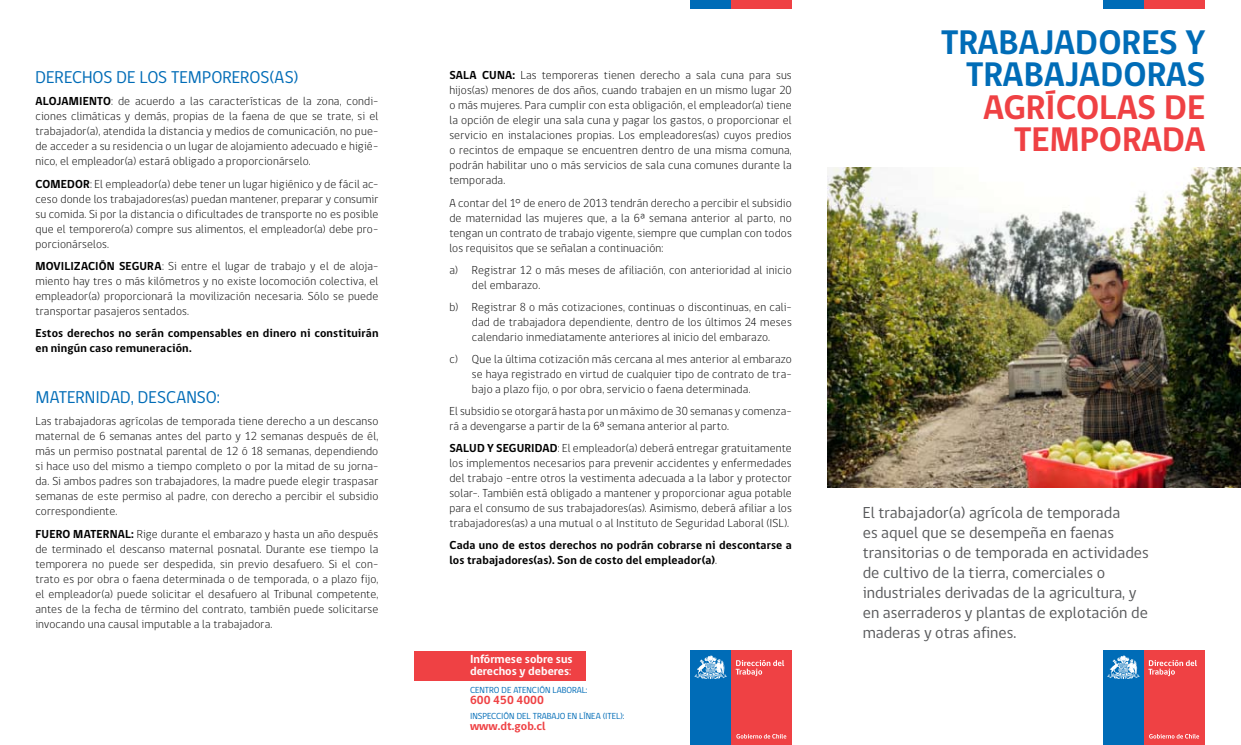
<style>
.page{position:relative;width:1241px;height:745px;background:#fff}
.page>*{position:absolute;margin:0;border:0;box-sizing:border-box;transform-origin:0 0}
.t1{font:700 35px/32.5px "gob CL";color:#006cb7;text-align:right}
.t2{font:700 35px/32.5px "gob CL";color:#ef4144;text-align:right}
.t3{font:17.5px "gob CL";color:#006cb7}
.t4{font:16.25px/20px "gob CL";color:#58595b}
.t5{font:700 12px/11.2px "gob CL";color:#fff}
.t6{font:700 12px "gob CL";color:#ef4144}
.t7{font:300 11.88px/15px "gob CL";letter-spacing:.01em;color:#000;text-align:justify}
.t8{font:700 11.88px/15px "gob CL";letter-spacing:.01em;color:#000}
.t9{font:9px "gob CL";color:#006cb7}
.s1{font-weight:700}
.s2{font-weight:300}
.s3{font-weight:400}
</style>
<div class="page">
<div style="left:1102px;top:739px;width:42px;height:5px;background:#006cb7"></div>
<div style="left:1144px;top:739px;width:59px;height:5px;background:#ef4144"></div>
<div style="left:1102px;top:650px;width:42px;height:92px;background:#006cb7"></div>
<div style="left:1144px;top:650px;width:59px;height:92px;background:#ef4144"></div>
<svg style="left:1149px;top:734px;width:49px;height:4px"></svg>
<svg style="left:1107px;top:655px;width:32px;height:23px"></svg>
<svg style="left:1148px;top:660px;width:48px;height:15px"></svg>
<div style="left:1102px;top:0;width:42px;height:9px;background:#006cb7"></div>
<div style="left:1144px;top:0;width:59px;height:9px;background:#ef4144"></div>
<div style="left:690px;top:739px;width:41px;height:5px;background:#006cb7"></div>
<div style="left:731px;top:739px;width:60px;height:5px;background:#ef4144"></div>
<div style="left:690px;top:0;width:41px;height:9px;background:#006cb7"></div>
<div style="left:731px;top:0;width:60px;height:9px;background:#ef4144"></div>
<div style="left:690px;top:650px;width:41px;height:92px;background:#006cb7"></div>
<div style="left:731px;top:650px;width:60px;height:92px;background:#ef4144"></div>
<svg style="left:736px;top:734px;width:50px;height:4px"></svg>
<svg style="left:694px;top:655px;width:32px;height:23px"></svg>
<svg style="left:735px;top:660px;width:49px;height:15px"></svg>
<div style="left:413px;top:650px;width:172px;height:30px;background:#ef4144"></div>
<img style="left:827px;top:167px;width:413px;height:319px">
<h2 class="t3" style="left:35px;top:65px;width:264px">DERECHOS DE LOS TEMPOREROS(AS)</h2>
<p class="t7" style="left:35px;top:94px;width:344px"><span class="s1">ALOJAMIENTO</span>: de acuerdo a las características de la zona, condi&shy;ciones climáticas y demás, propias de la faena de que se trate, si el trabajador(a), atendida la distancia y medios de comunicación, no pue&shy;de acceder a su residencia o un lugar de alojamiento adecuado e higié&shy;nico, el empleador(a) estará obligado a proporcionárselo.</p>
<p class="t7" style="left:35px;top:176px;width:344px"><span class="s1">COMEDOR</span>: El empleador(a) debe tener un lugar higiénico y de fácil ac&shy;ceso donde los trabajadores(as) puedan mantener, preparar y consumir su comida. Si por la distancia o dificultades de transporte no es posible que el temporero(a) compre sus alimentos, el empleador(a) debe pro&shy;porcionárselos.</p>
<p class="t7" style="left:35px;top:258px;width:344px"><span class="s1">MOVILIZACIÓN SEGURA</span>: Si entre el lugar de trabajo y el de aloja&shy;miento hay tres o más kilómetros y no existe locomoción colectiva, el empleador(a) proporcionará la movilización necesaria. Sólo se puede transportar pasajeros sentados.</p>
<p class="t8" style="left:35px;top:325px;width:344px">Estos derechos no serán compensables en dinero ni constituirán en ningún caso remuneración.</p>
<h2 class="t3" style="left:35px;top:385px;width:186px">MATERNIDAD, DESCANSO:</h2>
<p class="t7" style="left:35px;top:414px;width:344px">Las trabajadoras agrícolas de temporada tiene derecho a un descanso maternal de 6 semanas antes del parto y 12 semanas después de él, más un permiso postnatal parental de 12 ó 18 semanas, dependiendo si hace uso del mismo a tiempo completo o por la mitad de su jorna&shy;da. Si ambos padres son trabajadores, la madre puede elegir traspasar semanas de este permiso al padre, con derecho a percibir el subsidio correspondiente.</p>
<p class="t7" style="left:35px;top:526px;width:344px"><span class="s1">FUERO MATERNAL:</span> Rige durante el embarazo y hasta un año después de terminado el descanso maternal posnatal. Durante ese tiempo la temporera no puede ser despedida, sin previo desafuero. Si el con&shy;trato es por obra o faena determinada o de temporada, o a plazo fijo, el empleador(a) puede solicitar el desafuero al Tribunal competente, antes de la fecha de término del contrato, también puede solicitarse invocando una causal imputable a la trabajadora.</p>
<p class="t7" style="left:449px;top:68px;width:344px"><span class="s1">SALA CUNA:</span> Las temporeras tienen derecho a sala cuna para sus hijos(as) menores de dos años, cuando trabajen en un mismo lugar 20 o más mujeres. Para cumplir con esta obligación, el empleador(a) tiene la opción de elegir una sala cuna y pagar los gastos, o proporcionar el servicio en instalaciones propias. Los empleadores(as) cuyos predios o recintos de empaque se encuentren dentro de una misma comuna, podrán habilitar uno o más servicios de sala cuna comunes durante la temporada.</p>
<p class="t7" style="left:449px;top:195px;width:344px">A contar del 1° de enero de 2013 tendrán derecho a percibir el subsidio de maternidad las mujeres que, a la 6ª semana anterior al parto, no tengan un contrato de trabajo vigente, siempre que cumplan con todos los requisitos que se señalan a continuación:</p>
<p class="t7" style="left:472px;top:262px;width:321px;text-indent:-23px">a) Registrar 12 o más meses de afiliación, con anterioridad al inicio del embarazo.</p>
<p class="t7" style="left:472px;top:299px;width:321px;text-indent:-23px">b) Registrar 8 o más cotizaciones, continuas o discontinuas, en cali&shy;dad de trabajadora dependiente, dentro de los últimos 24 meses calendario inmediatamente anteriores al inicio del embarazo.</p>
<p class="t7" style="left:472px;top:351px;width:321px;text-indent:-23px">c) Que la última cotización más cercana al mes anterior al embarazo se haya registrado en virtud de cualquier tipo de contrato de tra&shy;bajo a plazo fijo, o por obra, servicio o faena determinada.</p>
<p class="t7" style="left:449px;top:403px;width:344px">El subsidio se otorgará hasta por un máximo de 30 semanas y comenza&shy;rá a devengarse a partir de la 6ª semana anterior al parto.</p>
<p class="t7" style="left:449px;top:441px;width:344px"><span class="s1">SALUD Y SEGURIDAD</span>: El empleador(a) deberá entregar gratuitamente los implementos necesarios para prevenir accidentes y enfermedades del trabajo –entre otros la vestimenta adecuada a la labor y protector solar–. También está obligado a mantener y proporcionar agua potable para el consumo de sus trabajadores(as). Asimismo, deberá afiliar a los trabajadores(as) a una mutual o al Instituto de Seguridad Laboral (ISL).</p>
<p class="t8" style="left:449px;top:538px;width:344px">Cada uno de estos derechos no podrán cobrarse ni descontarse a los trabajadores(as). Son de costo del empleador(a)<span class="s2">.</span></p>
<p class="t5" style="left:470px;top:653px;width:104px">Infórmese sobre sus derechos y deberes<span class="s3">:</span></p>
<p class="t9" style="left:470px;top:683px;width:119px">CENTRO DE ATENCIÓN LABORAL:</p>
<p class="t6" style="left:470px;top:691px;width:75px">600 450 4000</p>
<p class="t9" style="left:470px;top:709px;width:156px">INSPECCIÓN DEL TRABAJO EN LÍNEA (ITEL):</p>
<p class="t6" style="left:470px;top:717px;width:77px">www.dt.gob.cl</p>
<h1 class="t1" style="left:940px;top:27px;width:266px">TRABAJADORES Y<br>TRABAJADORAS</h1>
<h1 class="t2" style="left:982px;top:92px;width:224px">AGRÍCOLAS DE<br>TEMPORADA</h1>
<p class="t4" style="left:862px;top:502px;width:287px">El trabajador(a) agrícola de temporada<br>es aquel que se desempeña en faenas transitorias o de temporada en actividades de cultivo de la tierra, comerciales o industriales derivadas de la agricultura, y en aserraderos y plantas de explotación de maderas y otras afines.</p>
</div>
